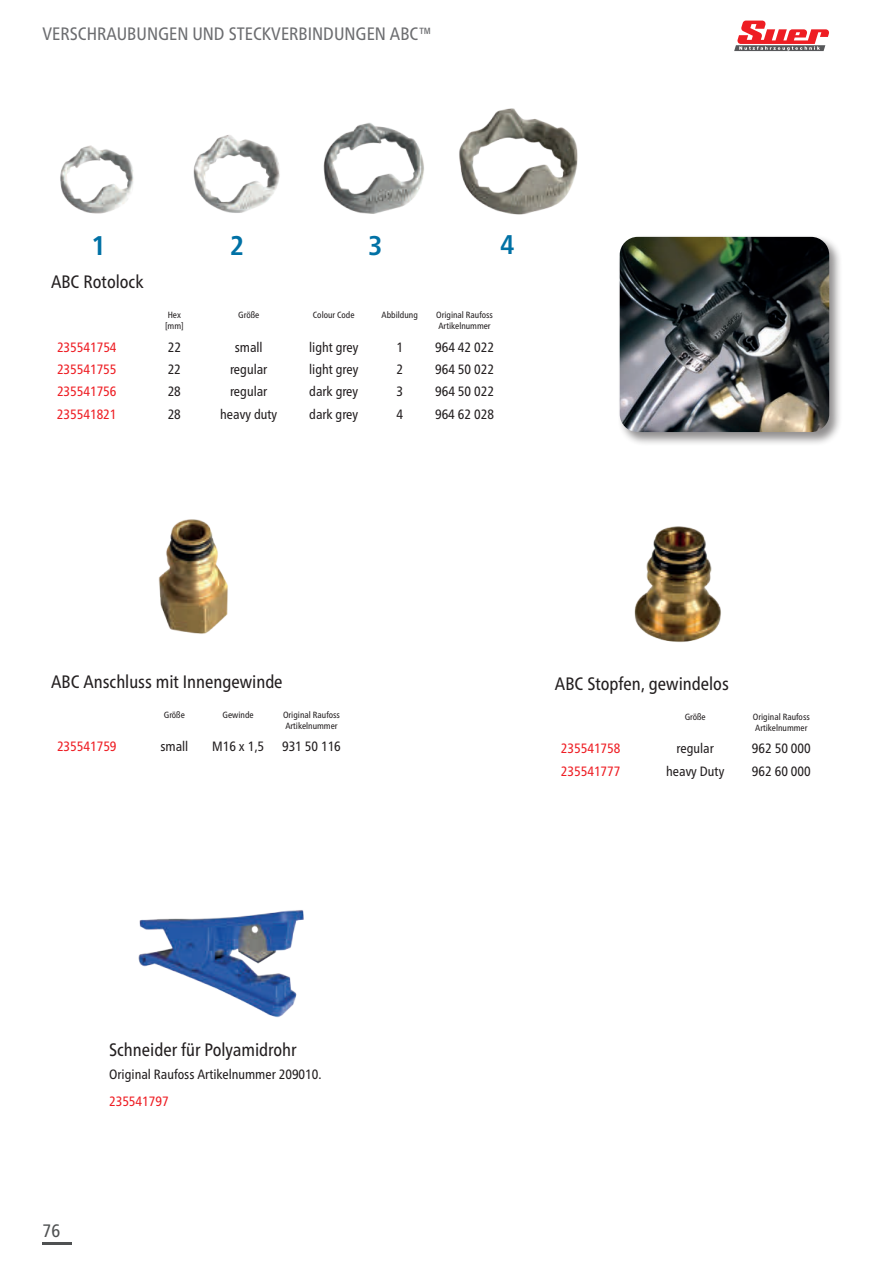
<style>
.page{position:relative;width:893px;height:1263px;background:#fff}
.page>*{position:absolute;margin:0;border:0;box-sizing:border-box;transform-origin:0 0}
.t1{font:700 condensed 27px "Frutiger Neue LTW1 G";color:#0071a5}
.t2{font:condensed 18px "Frutiger Neue LTW1 G";color:#231f20}
.t3{font:condensed 18px "Frutiger Neue LTW1 G";color:#6c6d70}
.t4{font:condensed 18px "Frutiger Neue LTW1 G";color:#4f5152}
.t5{font:condensed 13.5px "Frutiger Neue LTW1 G";color:#231f20}
.t6{font:condensed 13.5px "Frutiger Neue LTW1 G";color:#ee1d23}
.t7{font:condensed 9px/10.8px "Frutiger Neue LTW1 G";color:#231f20}
</style>
<div class="page">
<svg style="left:734px;top:21px;width:95px;height:30px"></svg>
<hr style="left:43px;top:1242px;width:29px;height:2px;background:#4f5152">
<img style="left:193px;top:135px;width:87px;height:78px">
<img style="left:323px;top:122px;width:101px;height:92px">
<img style="left:60px;top:145px;width:74px;height:69px">
<img style="left:158px;top:519px;width:70px;height:115px">
<div style="left:617px;top:235px;width:226px;height:211px;background:#231f20;opacity:.5"></div>
<img style="left:620px;top:237px;width:209px;height:195px">
<img style="left:634px;top:526px;width:87px;height:116px">
<img style="left:138px;top:910px;width:166px;height:108px">
<img style="left:459px;top:108px;width:119px;height:107px">
<h2 class="t3" style="left:43px;top:23px;width:390px">VERSCHRAUBUNGEN UND STECKVERBINDUNGEN ABC™</h2>
<h1 class="t1" style="left:92px;top:229px;width:15px">1</h1>
<h1 class="t1" style="left:230px;top:229px;width:15px">2</h1>
<h1 class="t1" style="left:369px;top:229px;width:15px">3</h1>
<h1 class="t1" style="left:501px;top:228px;width:15px">4</h1>
<h2 class="t2" style="left:51px;top:272px;width:94px">ABC Rotolock</h2>
<p class="t7" style="left:165px;top:310px;width:20px;text-align:center">Hex [mm]</p>
<p class="t7" style="left:238px;top:310px;width:23px">Größe</p>
<p class="t7" style="left:313px;top:310px;width:43px">Colour Code</p>
<p class="t7" style="left:382px;top:310px;width:38px">Abbildung</p>
<p class="t7" style="left:436px;top:310px;width:58px">Original Raufoss<br>Artikelnummer</p>
<p class="t6" style="left:57px;top:339px;width:61px">235541754</p>
<p class="t5" style="left:168px;top:339px;width:15px">22</p>
<p class="t5" style="left:235px;top:339px;width:29px">small</p>
<p class="t5" style="left:309px;top:339px;width:51px">light grey</p>
<p class="t5" style="left:396px;top:339px;width:8px">1</p>
<p class="t5" style="left:435px;top:339px;width:60px">964 42 022</p>
<p class="t6" style="left:57px;top:361px;width:61px">235541755</p>
<p class="t5" style="left:168px;top:361px;width:15px">22</p>
<p class="t5" style="left:230px;top:361px;width:39px">regular</p>
<p class="t5" style="left:309px;top:361px;width:51px">light grey</p>
<p class="t5" style="left:396px;top:361px;width:8px">2</p>
<p class="t5" style="left:435px;top:361px;width:60px">964 50 022</p>
<p class="t6" style="left:57px;top:384px;width:61px">235541756</p>
<p class="t5" style="left:168px;top:384px;width:15px">28</p>
<p class="t5" style="left:230px;top:384px;width:39px">regular</p>
<p class="t5" style="left:309px;top:384px;width:50px">dark grey</p>
<p class="t5" style="left:396px;top:384px;width:8px">3</p>
<p class="t5" style="left:435px;top:384px;width:60px">964 50 022</p>
<p class="t6" style="left:57px;top:406px;width:61px">235541821</p>
<p class="t5" style="left:168px;top:406px;width:15px">28</p>
<p class="t5" style="left:220px;top:406px;width:58px">heavy duty</p>
<p class="t5" style="left:309px;top:406px;width:50px">dark grey</p>
<p class="t5" style="left:396px;top:406px;width:8px">4</p>
<p class="t5" style="left:435px;top:406px;width:60px">964 62 028</p>
<h2 class="t2" style="left:51px;top:671px;width:233px">ABC Anschluss mit Innengewinde</h2>
<p class="t7" style="left:164px;top:709px;width:23px">Größe</p>
<p class="t7" style="left:223px;top:709px;width:33px">Gewinde</p>
<p class="t7" style="left:283px;top:709px;width:58px">Original Raufoss<br>Artikelnummer</p>
<p class="t6" style="left:57px;top:738px;width:61px">235541759</p>
<p class="t5" style="left:160px;top:738px;width:29px">small</p>
<p class="t5" style="left:212px;top:738px;width:53px">M16 x 1,5</p>
<p class="t5" style="left:282px;top:738px;width:60px">931 50 116</p>
<h2 class="t2" style="left:555px;top:673px;width:175px">ABC Stopfen, gewindelos</h2>
<p class="t7" style="left:685px;top:712px;width:23px">Größe</p>
<p class="t7" style="left:753px;top:712px;width:58px">Original Raufoss<br>Artikelnummer</p>
<p class="t6" style="left:561px;top:741px;width:61px">235541758</p>
<p class="t5" style="left:677px;top:741px;width:39px">regular</p>
<p class="t5" style="left:752px;top:741px;width:60px">962 50 000</p>
<p class="t6" style="left:561px;top:763px;width:61px">235541777</p>
<p class="t5" style="left:666px;top:763px;width:60px">heavy Duty</p>
<p class="t5" style="left:752px;top:763px;width:60px">962 60 000</p>
<h2 class="t4" style="left:43px;top:1220px;width:19px">76</h2>
<h2 class="t2" style="left:109px;top:1039px;width:189px">Schneider für Polyamidrohr</h2>
<p class="t5" style="left:109px;top:1066px;width:214px">Original Raufoss Artikelnummer 209010.</p>
<p class="t6" style="left:109px;top:1093px;width:61px">235541797</p>
</div>
